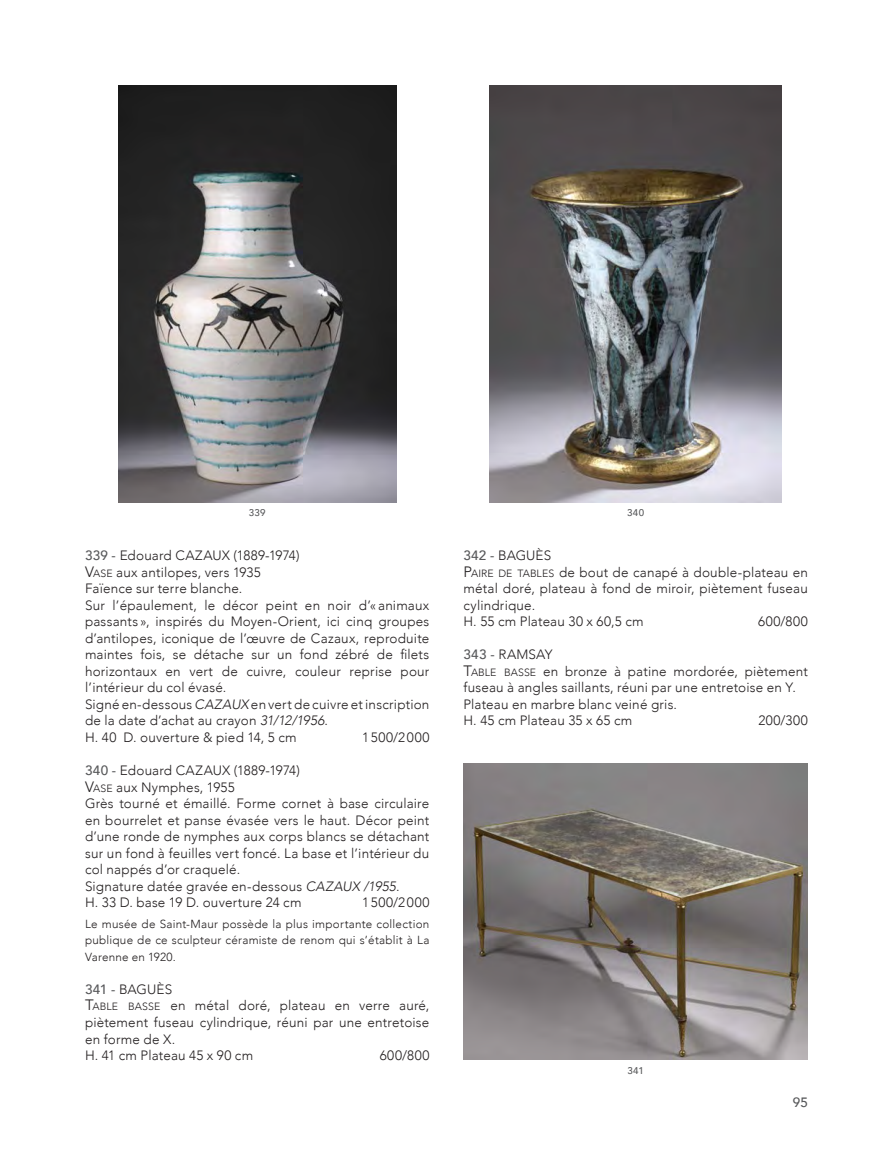
<style>
.page{position:relative;width:893px;height:1149px;background:#fff}
.page>*{position:absolute;margin:0;border:0;box-sizing:border-box;transform-origin:0 0}
.FICHE{font:300 13.5px/16.5px "Avenir";letter-spacing:.015em;color:#231f20;text-align:justify}
.FICHE-2{font:300 13.5px "Avenir";letter-spacing:.055em;color:#231f20}
.t1{font:500 13.5px "Avenir";color:#57585a}
.notes{font:300 11.7px/16.5px "Avenir";letter-spacing:.02em;color:#231f20;text-align:justify}
.t2{font:500 9.75px "Avenir";letter-spacing:.03em;color:#57585a}
.s1{font-weight:500;color:#57585a}
.s2{font-size:15px}
.s3{font-size:10.5px}
.s4{font-style:italic}
</style>
<div class="page">
<img style="left:118px;top:85px;width:278px;height:417px">
<img style="left:490px;top:85px;width:292px;height:417px">
<img style="left:463px;top:763px;width:345px;height:296px">
<p class="t2" style="left:249px;top:504px;width:18px">339</p>
<p class="t2" style="left:627px;top:504px;width:18px">340</p>
<p class="FICHE" style="left:85px;top:547px;width:216px"><span class="s1">339 -</span> Edouard CAZAUX (1889-1974)</p>
<p class="FICHE" style="left:85px;top:563px;width:177px"><span class="s2">V</span><span class="s3">ASE</span> aux antilopes, vers 1935</p>
<p class="FICHE" style="left:85px;top:580px;width:159px">Faïence sur terre blanche.</p>
<p class="FICHE" style="left:85px;top:596px;width:346px">Sur l’épaulement, le décor peint en noir d’«animaux passants », inspirés du Moyen-Orient, ici cinq groupes d’antilopes, iconique de l’œuvre de Cazaux, reproduite maintes fois, se détache sur un fond zébré de filets horizontaux en vert de cuivre, couleur reprise pour l’intérieur du col évasé.</p>
<p class="FICHE" style="left:85px;top:695px;width:346px">Signé en-dessous <span class="s4">CAZAUX</span> en vert de cuivre et inscription de la date d’achat au crayon <span class="s4">31/12/1956</span>.</p>
<p class="FICHE" style="left:85px;top:728px;width:213px">H. 40 D. ouverture &amp; pied 14, 5 cm</p>
<p class="FICHE-2" style="left:362px;top:729px;width:69px">1500/2000</p>
<p class="FICHE" style="left:85px;top:761px;width:216px"><span class="s1">340 -</span> Edouard CAZAUX (1889-1974)</p>
<p class="FICHE" style="left:85px;top:778px;width:151px"><span class="s2">V</span><span class="s3">ASE</span> aux Nymphes, 1955</p>
<p class="FICHE" style="left:85px;top:794px;width:346px">Grès tourné et émaillé. Forme cornet à base circulaire en bourrelet et panse évasée vers le haut. Décor peint d’une ronde de nymphes aux corps blancs se détachant sur un fond à feuilles vert foncé. La base et l’intérieur du col nappés d’or craquelé.</p>
<p class="FICHE" style="left:85px;top:877px;width:316px">Signature datée gravée en-dessous <span class="s4">CAZAUX /1955</span>.</p>
<p class="FICHE" style="left:85px;top:893px;width:218px">H. 33 D. base 19 D. ouverture 24 cm</p>
<p class="FICHE-2" style="left:362px;top:894px;width:69px">1500/2000</p>
<p class="notes" style="left:85px;top:915px;width:346px">Le musée de Saint-Maur possède la plus importante collection publique de ce sculpteur céramiste de renom qui s’établit à La Varenne en 1920.</p>
<p class="FICHE" style="left:85px;top:980px;width:89px"><span class="s1">341 -</span> BAGUÈS</p>
<p class="FICHE" style="left:85px;top:997px;width:346px"><span class="s2">T</span><span class="s3">AB LE BASSE</span> en métal doré, plateau en verre auré, piètement fuseau cylindrique, réuni par une entretoise en forme de X.</p>
<p class="FICHE" style="left:85px;top:1046px;width:170px">H. 41 cm Plateau 45 x 90 cm</p>
<p class="FICHE" style="left:380px;top:1046px;width:51px">600/800</p>
<p class="FICHE" style="left:463px;top:547px;width:89px"><span class="s1">342 -</span> BAGUÈS</p>
<p class="FICHE" style="left:463px;top:563px;width:346px"><span class="s2">P</span><span class="s3">AIRE DE TABLES</span> de bout de canapé à double-plateau en métal doré, plateau à fond de miroir, piètement fuseau cylindrique.</p>
<p class="FICHE" style="left:463px;top:613px;width:182px">H. 55 cm Plateau 30 x 60,5 cm</p>
<p class="FICHE" style="left:758px;top:613px;width:51px">600/800</p>
<p class="FICHE" style="left:463px;top:646px;width:90px"><span class="s1">343 -</span> RAMSAY</p>
<p class="FICHE" style="left:463px;top:662px;width:346px"><span class="s2">T</span><span class="s3">ABLE BASSE</span> en bronze à patine mordorée, piètement fuseau à angles saillants, réuni par une entretoise en Y.</p>
<p class="FICHE" style="left:463px;top:695px;width:215px">Plateau en marbre blanc veiné gris.</p>
<p class="FICHE" style="left:463px;top:712px;width:170px">H. 45 cm Plateau 35 x 65 cm</p>
<p class="FICHE" style="left:758px;top:712px;width:51px">200/300</p>
<p class="t2" style="left:628px;top:1061px;width:18px">341</p>
<p class="t1" style="left:793px;top:1090px;width:17px">95</p>
</div>
